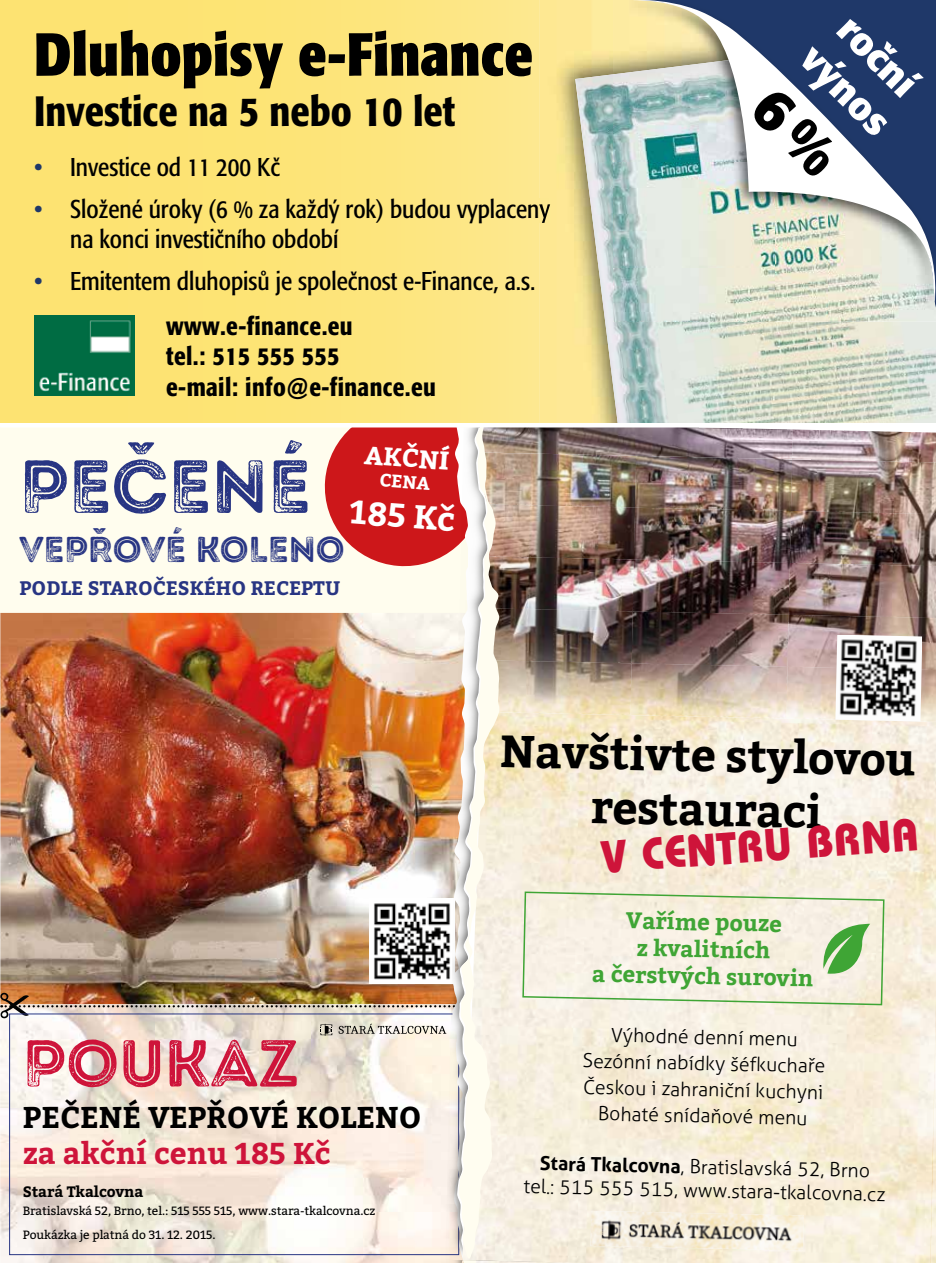
<style>
.page{position:relative;width:936px;height:1263px;background:#fff}
.page>*{position:absolute;margin:0;border:0;box-sizing:border-box;transform-origin:0 0}
.t1{font:75px "Intro Rust G Base 2 Line";color:#283583}
.t2{font:66px "Intro Rust G Base 2 Line";color:#ce143a}
.t3{font:700 condensed 60px "Formata";color:#000}
.t4{font:700 46.05px/55.3px "Bitter";color:#000;text-align:center}
.t5{font:700 46.05px "Bahamas";color:#ce143a}
.t6{font:700 45px/54px "Bitter";color:#000;text-align:center}
.t7{font:700 45px "Bahamas";color:#ce143a}
.t8{font:500 condensed 42px "Formata";color:#000}
.t9{font:36px "Intro Rust G Base 2 Line";color:#283583}
.t10{font:700 33px "Bitter";color:#fff}
.t11{font:700 30px "Bitter";color:#000}
.t12{font:700 30px "Bitter";color:#ce143a}
.t13{font:condensed 25.5px/30.6px "Formata";color:#000}
.t14{font:500 condensed 25.5px/30.6px "Formata";letter-spacing:.015em;color:#000}
.t15{font:700 25.5px "Bitter";color:#fff}
.t16{font:700 23.1px/27.8px "Bitter";color:#3fa535;text-align:center}
.t17{font:700 22.5px/27px "Bitter";color:#3fa535;text-align:center}
.t18{font:300 19.95px/26.8px "Aller";color:#000;text-align:center}
.t19{font:300 19.5px/26.2px "Aller";color:#000;text-align:center}
.t20{font:700 19.5px "Bitter";color:#283583}
.t21{font:700 18px "Bitter";color:#fff}
.t22{font:700 15px "Bitter";letter-spacing:-.005em;color:#000}
.t23{font:12px/24px "Bitter";letter-spacing:-.005em;color:#000}
.s1{color:#1f3869}
.s2{font-weight:500}
.s3{font-weight:700}
</style>
<div class="page">
<img style="left:885px;top:722px;width:50px;height:538px">
<img style="left:885px;top:431px;width:50px;height:28px">
<img style="left:885px;top:459px;width:50px;height:52px">
<img style="left:885px;top:511px;width:50px;height:52px">
<img style="left:885px;top:563px;width:50px;height:52px">
<img style="left:885px;top:615px;width:50px;height:52px">
<img style="left:885px;top:635px;width:37px;height:86px">
<img style="left:885px;top:1260px;width:50px;height:3px">
<div style="left:1px;top:0;width:209px;height:422px;background:#fde372"></div>
<img style="left:34px;top:315px;width:101px;height:80px">
<svg style="left:210px;top:0;width:725px;height:423px;background:#f1e18f"></svg>
<img style="left:613px;top:0;width:19px;height:57px">
<img style="left:613px;top:57px;width:161px;height:265px">
<img style="left:774px;top:308px;width:54px;height:14px">
<img style="left:828px;top:308px;width:53px;height:14px">
<img style="left:881px;top:308px;width:54px;height:14px">
<img style="left:632px;top:0;width:303px;height:302px">
<svg style="left:751px;top:19px;width:172px;height:160px"></svg>
<hr style="left:0;top:0;width:1px;height:425px;background:#fde372">
<svg style="left:935px;top:0;width:1px;height:423px"></svg>
<img style="left:0;top:422px;width:885px;height:841px">
<h3 class="t3" style="left:34px;top:17px;width:500px">Dluhopisy e-Finance</h3>
<h3 class="t8" style="left:34px;top:86px;width:422px">Investice na 5 nebo 10 let</h3>
<h3 class="t13" style="left:34px;top:151px;width:247px"><span class="s1">•</span> Investice od 11 200 Kč</h3>
<h3 class="t13" style="left:70px;top:193px;width:481px;text-indent:-36px"><span class="s1">•</span> Složené úroky (6 % za každý rok) budou vyplaceny na konci investičního období</h3>
<h3 class="t13" style="left:166px;top:259px;width:371px;line-height:44.4px;text-indent:-132px"><span class="s1">•</span> Emitentem dluhopisů je společnost e-Finance, a.s. <span class="s2">www.e-finance.eu</span></h3>
<h3 class="t14" style="left:166px;top:341px;width:271px">tel.: 515 555 555<br>e-mail: info@e-finance.eu</h3>
<h1 class="t1" style="left:19px;top:439px;width:293px">PEČENÉ</h1>
<h3 class="t9" style="left:19px;top:527px;width:327px">VEPŘOVÉ KOLENO</h3>
<p class="t20" style="left:19px;top:573px;width:322px">PODLE STAROČESKÉHO RECEPTU</p>
<h3 class="t15" style="left:366px;top:435px;width:86px;rotate:4deg">AKČNÍ</h3>
<p class="t21" style="left:380px;top:466px;width:52px;rotate:4deg">CENA</p>
<h3 class="t10" style="left:351px;top:486px;width:107px;rotate:4deg">185 Kč</h3>
<h2 class="t2" style="left:23px;top:1021px;width:278px">POUKAZ</h2>
<h3 class="t11" style="left:23px;top:1095px;width:400px">PEČENÉ VEPŘOVÉ KOLENO</h3>
<h3 class="t12" style="left:23px;top:1131px;width:309px">za akční cenu 185 Kč</h3>
<p class="t22" style="left:23px;top:1180px;width:122px">Stará Tkalcovna</p>
<p class="t23" style="left:23px;top:1198px;width:354px">Bratislavská 52, Brno, tel.: 515 555 515, www.stara-tkalcovna.cz<br>Poukázka je platná do 31. 12. 2015.</p>
<h3 class="t6" style="left:500px;top:724px;width:417px;rotate:1deg">Navštivte stylovou restauraci</h3>
<h3 class="t4" style="left:502px;top:736px;width:427px;rotate:1deg">Navštivte stylovou restauraci</h3>
<h3 class="t7" style="left:600px;top:830px;width:319px;rotate:-4deg">V CENTRU BRNA</h3>
<h3 class="t5" style="left:603px;top:845px;width:327px;rotate:-4deg">V CENTRU BRNA</h3>
<p class="t17" style="left:593px;top:906px;width:223px;rotate:1deg">Vaříme pouze<br>z kvalitních<br>a čerstvých surovin</p>
<p class="t16" style="left:630px;top:923px;width:161px;rotate:1deg">Vaříme pouze z kvalitních</p>
<p class="t19" style="left:583px;top:1022px;width:244px;rotate:1deg">Výhodné denní menu<br>Sezónní nabídky šéfkuchaře<br>Českou i zahraniční kuchyni<br>Bohaté snídaňové menu</p>
<p class="t19" style="left:524px;top:1152px;width:363px;line-height:23.2px;rotate:1deg"><span class="s3">Stará Tkalcovna</span>, Bratislavská 52, Brno tel.: 515 555 515, www.stara-tkalcovna.cz</p>
<p class="t18" style="left:586px;top:1041px;width:250px;rotate:1deg">Výhodné denní menu<br>Sezónní nabídky šéfkuchaře<br>Českou i zahraniční kuchyni</p>
<p class="t18" style="left:542px;top:1174px;width:339px;rotate:1deg"><span class="s3">Stará Tkalcovna</span>, Bratislavská 52, Brno</p>
</div>
